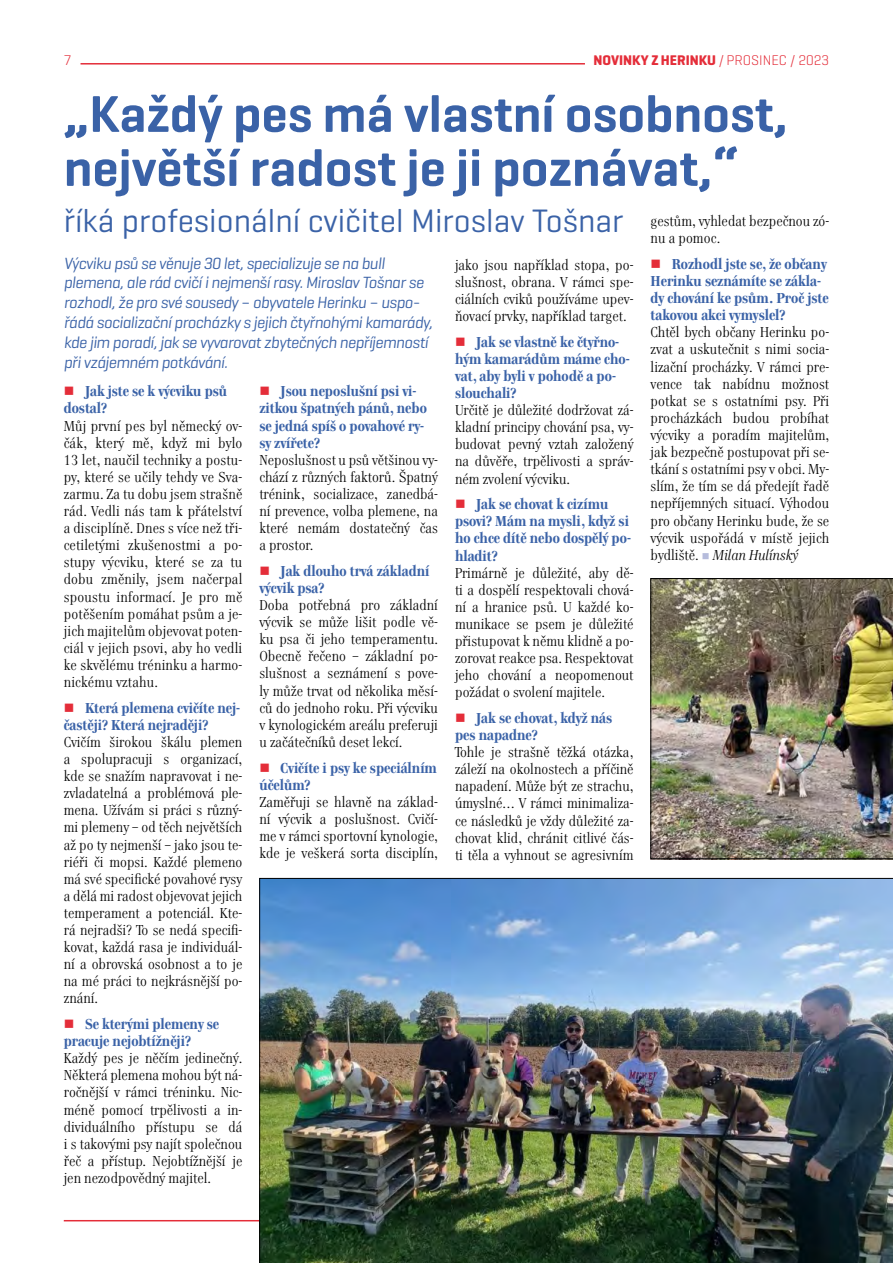
<style>
.page{position:relative;width:893px;height:1263px;background:#fff}
.page>*{position:absolute;margin:0;border:0;box-sizing:border-box;transform-origin:0 0}
.t1{font:600 52.5px/54px "Geogrotesque";color:#3a62a7}
.t2{font:33px "Geogrotesque";color:#3a62a7}
.t3{font:italic 16.5px/19.8px "Geogrotesque";letter-spacing:-.03em;color:#3a62a7}
.t4{font:14.25px/17.1px "Genre";color:#000;text-align:justify}
.t5{font:700 14.25px/17.1px "Genre";color:#3a62a7}
.t6{font:700 14.25px "Geogrotesque";color:#e42d39}
.t7{font:300 14.25px "Geogrotesque";color:#e42d39}
.s1{font-weight:300}
.s2{color:#b6bcdc}
.s3{font-style:italic}
</style>
<div class="page">
<hr style="left:64px;top:1220px;width:677px;height:1px;background:#e42d39">
<img style="left:259px;top:878px;width:634px;height:385px">
<img style="left:651px;top:578px;width:242px;height:281px">
<hr style="left:81px;top:63px;width:504px;height:2px;background:#e42d39">
<p class="t7" style="left:64px;top:51px;width:9px">7</p>
<p class="t6" style="left:593px;top:51px;width:237px">NOVINKY Z HERINKU <span class="s1">/ PROSINEC / 2023</span></p>
<h1 class="t1" style="left:64px;top:86px;width:725px">„Každý pes má vlastní osobnost, největší radost je ji poznávat,“</h1>
<h2 class="t2" style="left:64px;top:201px;width:561px">říká profesionální cvičitel Miroslav Tošnar</h2>
<p class="t3" style="left:64px;top:253px;width:371px">Výcviku psů se věnuje 30 let, specializuje se na bull plemena, ale rád cvičí i nejmenší rasy. Miroslav Tošnar se rozhodl, že pro své sousedy – obyvatele Herinku – uspo&shy;řádá socializační procházky s jejich čtyřnohými kamarády, kde jim poradí, jak se vyvarovat zbytečných nepříjemností při vzájemném potkávání.</p>
<p class="t5" style="left:259px;top:384px;width:169px;text-indent:21px">Jsou neposlušní psi vi&shy;zitkou špatných pánů, nebo se jedná spíš o povahové ry&shy;sy zvířete?</p>
<p class="t4" style="left:259px;top:453px;width:180px">Neposlušnost u psů většinou vy&shy;chází z různých faktorů. Špatný trénink, socializace, zanedbá&shy;ní prevence, volba plemene, na které nemám dostatečný čas a prostor.</p>
<p class="t5" style="left:259px;top:564px;width:172px;text-indent:21px">Jak dlouho trvá základní výcvik psa?</p>
<p class="t4" style="left:259px;top:598px;width:180px">Doba potřebná pro základní výcvik se může lišit podle vě&shy;ku psa či jeho temperamentu.<br>Obecně řečeno – základní po&shy;slušnost a seznámení s pove&shy;ly může trvat od několika měsí&shy;ců do jednoho roku. Při výcviku v kynologickém areálu preferuji u začátečníků deset lekcí.</p>
<p class="t5" style="left:259px;top:760px;width:179px;text-indent:21px">Cvičíte i psy ke speciálním účelům?</p>
<p class="t4" style="left:259px;top:795px;width:180px">Zaměřuji se hlavně na základ&shy;ní výcvik a poslušnost. Cvičí&shy;me v rámci sportovní kynologie, kde je veškerá sorta disciplín,</p>
<p class="t4" style="left:651px;top:214px;width:180px">gestům, vyhledat bezpečnou zó&shy;nu a pomoc.</p>
<p class="t5" style="left:651px;top:257px;width:180px;text-indent:21px">Rozhodl jste se, že občany<br>Herinku seznámíte se zákla&shy;dy chování ke psům. Proč jste takovou akci vymyslel?</p>
<p class="t4" style="left:651px;top:325px;width:180px">Chtěl bych občany Herinku po&shy;zvat a uskutečnit s nimi socia&shy;lizační procházky. V rámci pre&shy;vence tak nabídnu možnost potkat se s ostatními psy. Při procházkách budou probíhat výcviky a poradím majitelům, jak bezpečně postupovat při se&shy;tkání s ostatními psy v obci. My&shy;slím, že tím se dá předejít řadě nepříjemných situací. Výhodou pro občany Herinku bude, že se výcvik uspořádá v místě jejich bydliště. <span class="s2">■</span> <span class="s3">Milan Hulínský</span></p>
<p class="t4" style="left:455px;top:258px;width:180px">jako jsou například stopa, po&shy;slušnost, obrana. V rámci spe&shy;ciálních cviků používáme upev&shy;ňovací prvky, například target.</p>
<p class="t5" style="left:455px;top:334px;width:176px;text-indent:21px">Jak se vlastně ke čtyřno&shy;hým kamarádům máme cho&shy;vat, aby byli v pohodě a po&shy;slouchali?</p>
<p class="t4" style="left:455px;top:403px;width:180px">Určitě je důležité dodržovat zá&shy;kladní principy chování psa, vy&shy;budovat pevný vztah založený na důvěře, trpělivosti a správ&shy;ném zvolení výcviku.</p>
<p class="t5" style="left:455px;top:497px;width:178px;text-indent:21px">Jak se chovat k cizímu psovi? Mám na mysli, když si ho chce dítě nebo dospělý po&shy;hladit?</p>
<p class="t4" style="left:455px;top:566px;width:180px">Primárně je důležité, aby dě&shy;ti a dospělí respektovali chová&shy;ní a hranice psů. U každé ko&shy;munikace se psem je důležité přistupovat k němu klidně a po&shy;zorovat reakce psa. Respektovat jeho chování a neopomenout požádat o svolení majitele.</p>
<p class="t5" style="left:455px;top:711px;width:159px;text-indent:21px">Jak se chovat, když nás pes napadne?</p>
<p class="t4" style="left:455px;top:745px;width:180px">Tohle je strašně těžká otázka, záleží na okolnostech a příčině napadení. Může být ze strachu, úmyslné… V rámci minimaliza&shy;ce následků je vždy důležité za&shy;chovat klid, chránit citlivé čás&shy;ti těla a vyhnout se agresivním</p>
<p class="t5" style="left:64px;top:384px;width:165px;text-indent:21px">Jak jste se k výcviku psů dostal?</p>
<p class="t4" style="left:64px;top:418px;width:180px">Můj první pes byl německý ov&shy;čák, který mě, když mi bylo 13 let, naučil techniky a postu&shy;py, které se učily tehdy ve Sva&shy;zarmu. Za tu dobu jsem strašně rád. Vedli nás tam k přátelství a disciplíně. Dnes s více než tři&shy;cetiletými zkušenostmi a po&shy;stupy výcviku, které se za tu dobu změnily, jsem načerpal spoustu informací. Je pro mě potěšením pomáhat psům a je&shy;jich majitelům objevovat poten&shy;ciál v jejich psovi, aby ho vedli ke skvělému tréninku a harmo&shy;nickému vztahu.</p>
<p class="t5" style="left:64px;top:700px;width:178px;text-indent:21px">Která plemena cvičíte nej&shy;častěji? Která nejraději?</p>
<p class="t4" style="left:64px;top:735px;width:180px">Cvičím širokou škálu plemen a spolupracuji s organizací, kde se snažím napravovat i ne&shy;zvladatelná a problémová ple&shy;mena. Užívám si práci s různý&shy;mi plemeny – od těch největších až po ty nejmenší – jako jsou te&shy;riéři či mopsi. Každé plemeno má své specifické povahové rysy a dělá mi radost objevovat jejich temperament a potenciál. Kte&shy;rá nejradši? To se nedá specifi&shy;kovat, každá rasa je individuál&shy;ní a obrovská osobnost a to je na mé práci to nejkrásnější po&shy;znání.</p>
<p class="t5" style="left:64px;top:1017px;width:157px;text-indent:21px">Se kterými plemeny se pracuje nejobtížněji?</p>
<p class="t4" style="left:64px;top:1051px;width:180px">Každý pes je něčím jedinečný.<br>Některá plemena mohou být ná&shy;ročnější v rámci tréninku. Nic&shy;méně pomocí trpělivosti a in&shy;dividuálního přístupu se dá i s takovými psy najít společnou řeč a přístup. Nejobtížnější je jen nezodpovědný majitel.</p>
</div>
